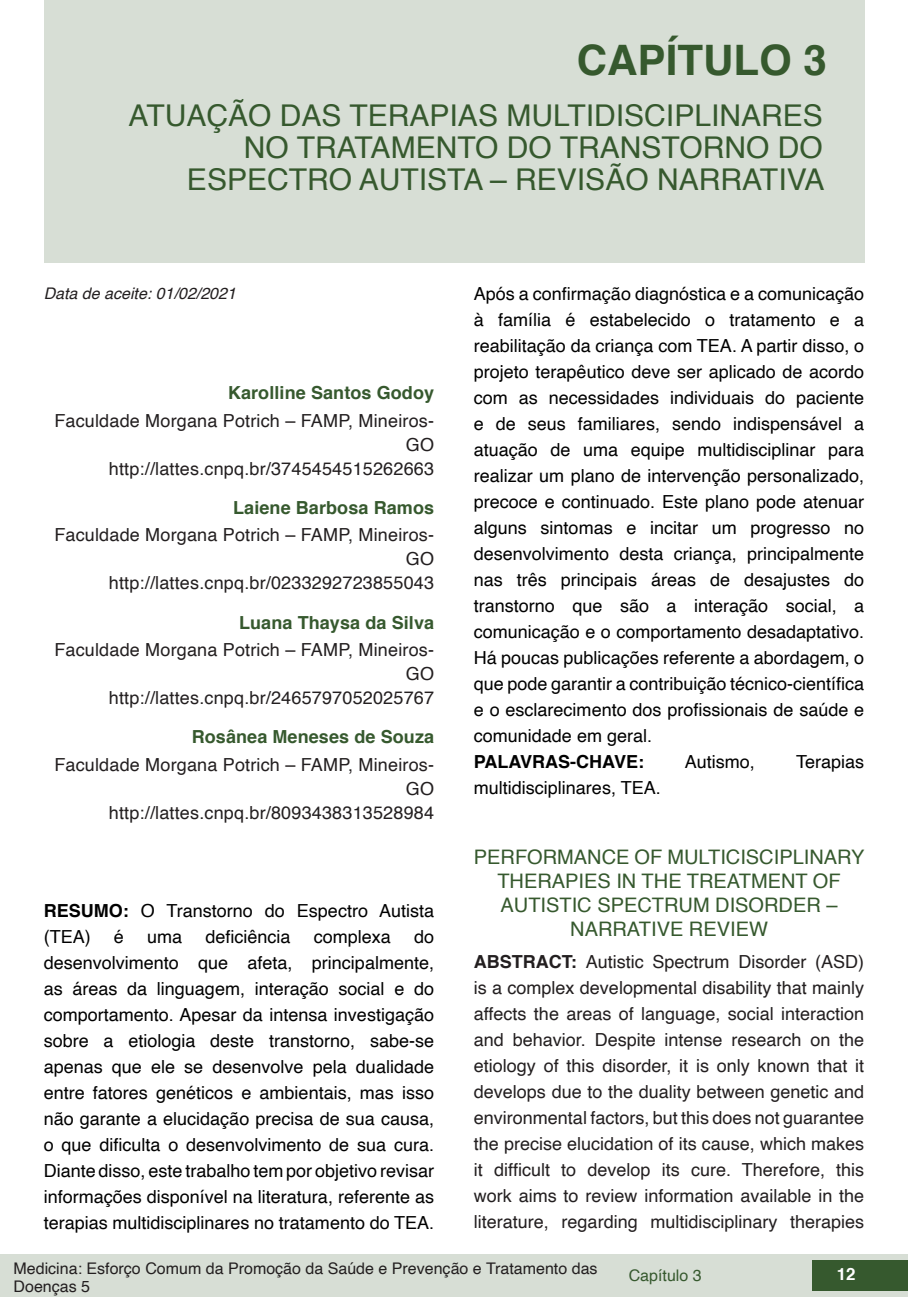
<style>
.page{position:relative;width:908px;height:1304px;background:#fff}
.page>*{position:absolute;margin:0;border:0;box-sizing:border-box;transform-origin:0 0}
.capítulos{font:700 42px "Helvetica";color:#36592e}
.nome_artigos{font:30px/32px "Helvetica";color:#36592e;text-align:right}
.título_Inglês{font:20px/24px "Helvetica";color:#36592e;text-align:center}
.Resumos_e_PC_TXT{font:18px/26px "Helvetica";color:#000;text-align:justify}
.Resumos_e_PC_TXT-2{font:18px/26px "Helvetica";color:#231f20;text-align:justify}
.info_autores{font:18px/24px "Helvetica";letter-spacing:.01em;color:#231f20;text-align:right}
.nome_autores{font:700 18px "Helvetica";letter-spacing:.005em;color:#36592e}
.Resumos_e_PC_TXT-3{font:700 18px "Helvetica";color:#000}
.t1{font:700 16.8px "Helvetica";color:#fff}
.t2{font:16px/18.2px "Helvetica";color:#231f20}
.t3{font:italic 16px "Helvetica";color:#231f20}
.t4{font:16px "Helvetica";color:#36592e}
.s1{font-weight:700}
</style>
<div class="page">
<div style="left:0;top:1254px;width:906px;height:43px;background:#d7ded5"></div>
<div style="left:812px;top:1261px;width:95px;height:30px;background:#36592e"></div>
<div style="left:44px;top:0;width:819px;height:263px;background:#d7ded5"></div>
<p class="capítulos" style="left:576px;top:26px;width:251px">CAPÍTULO 3</p>
<p class="nome_artigos" style="left:129px;top:101px;width:697px">ATUAÇÃO DAS TERAPIAS MULTIDISCIPLINARES<br>NO TRATAMENTO DO TRANSTORNO DO<br>ESPECTRO AUTISTA – REVISÃO NARRATIVA</p>
<p class="t3" style="left:44px;top:280px;width:194px">Data de aceite: 01/02/2021</p>
<p class="nome_autores" style="left:228px;top:379px;width:207px">Karolline Santos Godoy</p>
<p class="info_autores" style="left:54px;top:409px;width:381px">Faculdade Morgana Potrich – FAMP, Mineiros-<br>GO</p>
<p class="info_autores" style="left:109px;top:457px;width:326px">http://lattes.cnpq.br/3745454515262663</p>
<p class="nome_autores" style="left:233px;top:493px;width:202px">Laiene Barbosa Ramos</p>
<p class="info_autores" style="left:54px;top:524px;width:381px">Faculdade Morgana Potrich – FAMP, Mineiros-<br>GO</p>
<p class="info_autores" style="left:109px;top:572px;width:326px">http://lattes.cnpq.br/0233292723855043</p>
<p class="nome_autores" style="left:239px;top:608px;width:196px">Luana Thaysa da Silva</p>
<p class="info_autores" style="left:54px;top:638px;width:381px">Faculdade Morgana Potrich – FAMP, Mineiros-<br>GO</p>
<p class="info_autores" style="left:109px;top:686px;width:326px">http://lattes.cnpq.br/2465797052025767</p>
<p class="nome_autores" style="left:192px;top:723px;width:244px">Rosânea Meneses de Souza</p>
<p class="info_autores" style="left:54px;top:753px;width:381px">Faculdade Morgana Potrich – FAMP, Mineiros-<br>GO</p>
<p class="info_autores" style="left:109px;top:801px;width:326px">http://lattes.cnpq.br/8093438313528984</p>
<p class="Resumos_e_PC_TXT" style="left:44px;top:898px;width:392px"><span class="s1">RESUMO:</span> O Transtorno do Espectro Autista (TEA)</p>
<p class="Resumos_e_PC_TXT" style="left:114px;top:924px;width:12px">é</p>
<p class="Resumos_e_PC_TXT" style="left:147px;top:924px;width:37px">uma</p>
<p class="Resumos_e_PC_TXT" style="left:205px;top:924px;width:87px">deficiência</p>
<p class="Resumos_e_PC_TXT" style="left:313px;top:924px;width:79px">complexa</p>
<p class="Resumos_e_PC_TXT" style="left:44px;top:924px;width:392px;text-indent:370px">do desenvolvimento que afeta, principalmente, as áreas da linguagem, interação social e do comportamento. Apesar da intensa investigação sobre a etiologia deste transtorno, sabe-se apenas que ele se desenvolve pela dualidade entre fatores genéticos e ambientais, mas isso não garante a elucidação precisa de sua causa, o que dificulta o desenvolvimento de sua cura.<br>Diante disso, este trabalho tem por objetivo revisar informações disponível na literatura, referente as terapias multidisciplinares no tratamento do TEA.</p>
<p class="Resumos_e_PC_TXT" style="left:473px;top:281px;width:392px">Após a confirmação diagnóstica e a comunicação à família é estabelecido o tratamento e a reabilitação da criança com TEA. A partir disso, o projeto terapêutico deve ser aplicado de acordo com as necessidades individuais do paciente e de seus familiares, sendo indispensável a atuação de uma equipe multidisciplinar para realizar um plano de intervenção personalizado, precoce e continuado. Este plano pode atenuar alguns sintomas e incitar um progresso no desenvolvimento desta criança, principalmente nas três principais áreas de desajustes do transtorno que são a interação social, a comunicação e o comportamento desadaptativo.<br>Há poucas publicações referente a abordagem, o que pode garantir a contribuição técnico-científica e o esclarecimento dos profissionais de saúde e comunidade em geral.</p>
<p class="Resumos_e_PC_TXT-3" style="left:473px;top:747px;width:172px">PALAVRAS-CHAVE:</p>
<p class="Resumos_e_PC_TXT" style="left:684px;top:749px;width:72px">Autismo,</p>
<p class="Resumos_e_PC_TXT" style="left:795px;top:749px;width:70px">Terapias</p>
<p class="Resumos_e_PC_TXT" style="left:473px;top:775px;width:188px">multidisciplinares, TEA.</p>
<p class="título_Inglês" style="left:473px;top:846px;width:392px">PERFORMANCE OF MULTICISCIPLINARY<br>THERAPIES IN THE TREATMENT OF<br>AUTISTIC SPECTRUM DISORDER –<br>NARRATIVE REVIEW</p>
<p class="Resumos_e_PC_TXT-2" style="left:473px;top:949px;width:392px"><span class="s1">ABSTRACT:</span> Autistic Spectrum Disorder (ASD) is a complex developmental disability that mainly affects the areas of language, social interaction and behavior. Despite intense research on the etiology of this disorder, it is only known that it develops due to the duality between genetic and environmental factors, but this does not guarantee the precise elucidation of its cause, which makes it difficult to develop its cure. Therefore, this work aims to review information available in the literature, regarding multidisciplinary therapies</p>
<p class="t2" style="left:14px;top:1260px;width:585px">Medicina: Esforço Comum da Promoção da Saúde e Prevenção e Tratamento das<br>Doenças 5</p>
<p class="t4" style="left:628px;top:1263px;width:74px">Capítulo 3</p>
<p class="t1" style="left:836px;top:1261px;width:20px">12</p>
</div>
